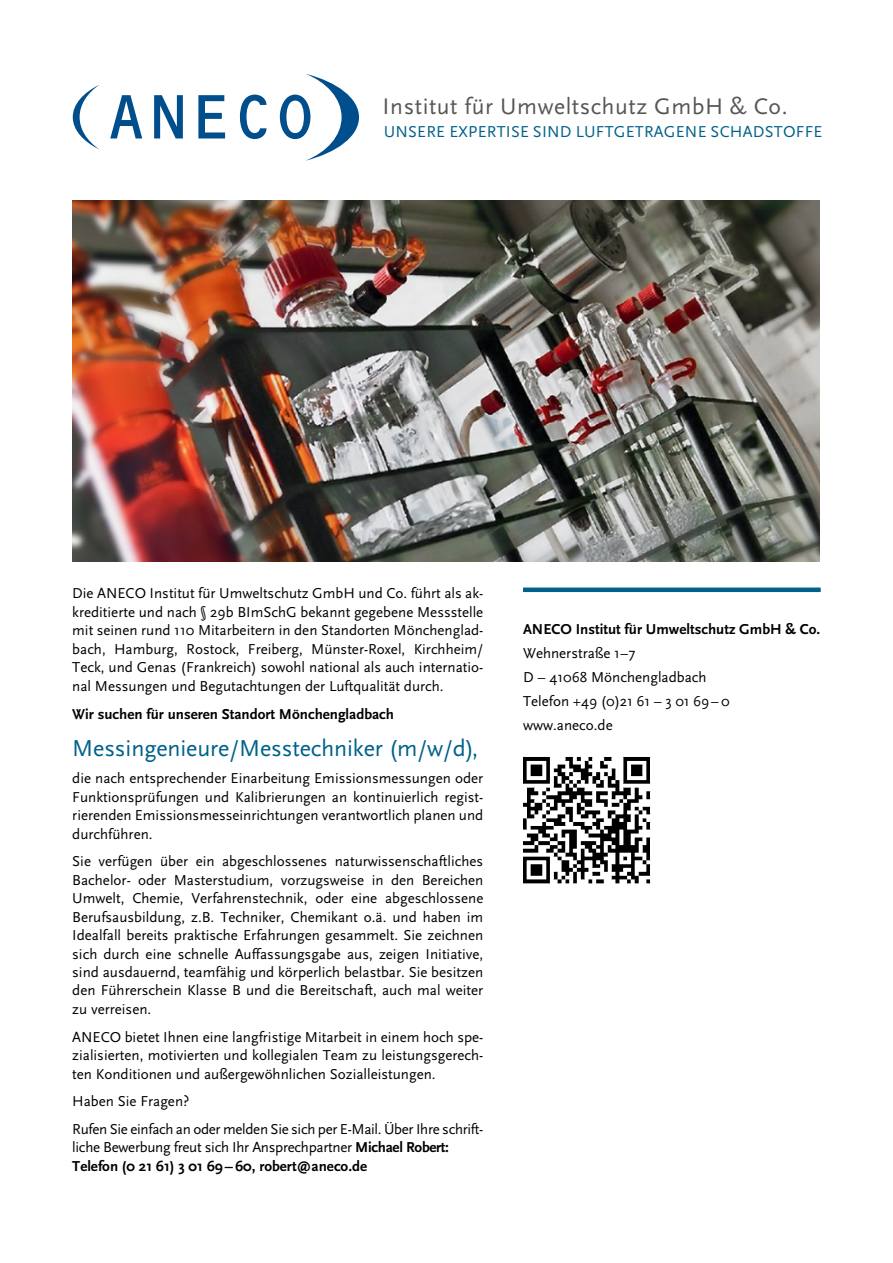
<style>
.page{position:relative;width:893px;height:1263px;background:#fff}
.page>*{position:absolute;margin:0;border:0;box-sizing:border-box;transform-origin:0 0}
.t1{font:24px "Scala Sans";letter-spacing:-.005em;color:#00618a}
.t2{font:23.55px "Scala Sans";letter-spacing:.025em;color:#565655}
.t3{font:16.5px "Scala Sans";letter-spacing:.015em;color:#00618a}
.t4{font:15px/18.5px "Scala Sans";color:#000;text-align:justify}
.t5{font:700 15px "Scala Sans";color:#000}
.t6{font:15px/18.5px "Scala Sans";letter-spacing:-.02em;color:#000}
.s1{font-weight:700}
</style>
<div class="page">
<div style="left:523px;top:587px;width:298px;height:5px;background:#00618a"></div>
<img style="left:72px;top:201px;width:748px;height:360px">
<svg style="left:73px;top:74px;width:286px;height:87px"></svg>
<img style="left:523px;top:757px;width:128px;height:127px">
<p class="t2" style="left:383px;top:94px;width:406px">Institut für Umweltschutz GmbH &amp; Co.</p>
<p class="t3" style="left:384px;top:122px;width:440px">UNSERE EXPERTISE SIND LUFTGETRAGENE SCHADSTOFFE</p>
<p class="t4" style="left:72px;top:585px;width:413px">Die ANECO Institut für Umweltschutz GmbH und Co. führt als ak&shy;kreditierte und nach § 29b BImSchG bekannt gegebene Messstelle mit seinen rund 110 Mitarbeitern in den Standorten Mönchenglad&shy;bach, Hamburg, Rostock, Freiberg, Münster-Roxel, Kirchheim/ Teck, und Genas (Frankreich) sowohl national als auch internatio&shy;nal Messungen und Begutachtungen der Luftqualität durch.</p>
<p class="t5" style="left:72px;top:705px;width:323px">Wir suchen für unseren Standort Mönchengladbach</p>
<p class="t1" style="left:72px;top:735px;width:408px">Messingenieure/Messtechniker (m/w/d),</p>
<p class="t4" style="left:72px;top:770px;width:413px">die nach entsprechender Einarbeitung Emissionsmessungen oder Funktionsprüfungen und Kalibrierungen an kontinuierlich regist&shy;rierenden Emissionsmesseinrichtungen verantwortlich planen und durchführen.</p>
<p class="t4" style="left:72px;top:852px;width:413px">Sie verfügen über ein abgeschlossenes naturwissenschaftliches Bachelor- oder Masterstudium, vorzugsweise in den Bereichen Umwelt, Chemie, Verfahrenstechnik, oder eine abgeschlossene Berufsausbildung, z.B. Techniker, Chemikant o.ä. und haben im Idealfall bereits praktische Erfahrungen gesammelt. Sie zeichnen sich durch eine schnelle Auffassungsgabe aus, zeigen Initiative, sind ausdauernd, teamfähig und körperlich belastbar. Sie besitzen den Führerschein Klasse B und die Bereitschaft, auch mal weiter zu verreisen.</p>
<p class="t4" style="left:72px;top:1028px;width:413px">ANECO bietet Ihnen eine langfristige Mitarbeit in einem hoch spe&shy;zialisierten, motivierten und kollegialen Team zu leistungsgerech&shy;ten Konditionen und außergewöhnlichen Sozialleistungen.</p>
<p class="t4" style="left:72px;top:1092px;width:119px">Haben Sie Fragen?</p>
<p class="t6" style="left:72px;top:1120px;width:413px">Rufen Sie einfach an oder melden Sie sich per E-Mail. Über Ihre schrift&shy;liche Bewerbung freut sich Ihr Ansprechpartner <span class="s1">Michael Robert:</span></p>
<p class="t5" style="left:72px;top:1158px;width:296px">Telefon (0 21 61) 3 01 69– 60, robert@aneco.de</p>
<p class="t5" style="left:523px;top:621px;width:299px">ANECO Institut für Umweltschutz GmbH &amp; Co.</p>
<p class="t4" style="left:523px;top:644px;width:114px">Wehnerstraße 1–7</p>
<p class="t4" style="left:523px;top:668px;width:185px">D – 41068 Mönchengladbach</p>
<p class="t4" style="left:523px;top:692px;width:208px">Telefon +49 (0)21 61 – 3 01 69– 0</p>
<p class="t4" style="left:523px;top:716px;width:91px">www.aneco.de</p>
</div>
